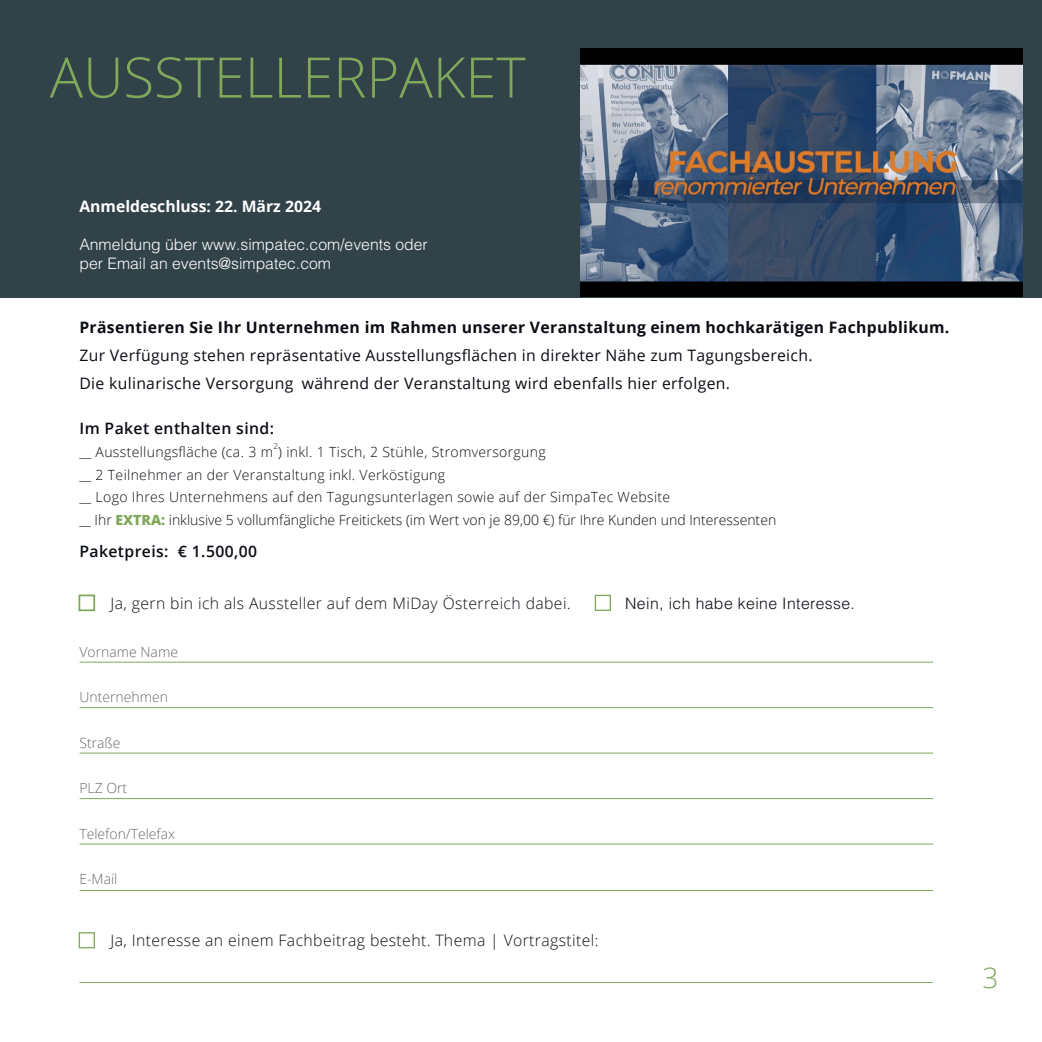
<style>
.page{position:relative;width:1042px;height:1042px;background:#fff}
.page>*{position:absolute;margin:0;border:0;box-sizing:border-box;transform-origin:0 0}
.t1{font:300 56px "Open Sans";color:#80a85b}
.t2{font:300 28px "Open Sans";color:#80a85b}
.t3{font:15.75px/27.7px "Open Sans";letter-spacing:.02em;color:#0a0d14}
.t4{font:300 15.75px "Open Sans";letter-spacing:.025em;color:#0a0d14}
.t5{font:700 15.75px "Open Sans";letter-spacing:.02em;color:#0a0d14}
.t6{font:300 15.75px/18.9px "Helvetica LT Std";color:#fff}
.t7{font:600 15.75px "Open Sans";letter-spacing:.025em;color:#0a0d14}
.t8{font:300 15.75px "Helvetica LT Std";letter-spacing:.025em;color:#0a0d14}
.t9{font:700 15.75px "Open Sans";color:#fff}
.t10{font:300 14px/22.8px "Open Sans";letter-spacing:.025em;color:#0a0d14}
.t11{font:300 14px "Open Sans";color:#666b6c}
.t12{font:300 8.22px "Open Sans";color:#0a0d14}
.s1{font-weight:800;color:#80a85b}
</style>
<div class="page">
<div style="left:0;top:0;width:1042px;height:298px;background:#314249"></div>
<div style="left:595px;top:595px;width:16px;height:16px;border:1px solid #80a85b"></div>
<hr style="left:80px;top:890px;width:853px;height:1px;background:#80a85b">
<hr style="left:80px;top:843px;width:853px;height:1px;background:#80a85b">
<hr style="left:80px;top:798px;width:853px;height:1px;background:#80a85b">
<hr style="left:80px;top:752px;width:853px;height:1px;background:#80a85b">
<hr style="left:80px;top:707px;width:853px;height:1px;background:#80a85b">
<hr style="left:80px;top:662px;width:853px;height:1px;background:#80a85b">
<div style="left:79px;top:932px;width:16px;height:16px;border:1px solid #80a85b"></div>
<hr style="left:79px;top:982px;width:854px;height:1px;background:#80a85b">
<div style="left:78px;top:594px;width:17px;height:17px;border:2px solid #80a85b"></div>
<img style="left:581px;top:49px;width:441px;height:248px">
<h1 class="t1" style="left:50px;top:39px;width:477px">AUSSTELLERPAKET</h1>
<p class="t9" style="left:79px;top:195px;width:243px">Anmeldeschluss: 22. März 2024</p>
<p class="t6" style="left:79px;top:235px;width:350px">Anmeldung über www.simpatec.com/events oder per Email an events@simpatec.com</p>
<p class="t5" style="left:79px;top:316px;width:871px">Präsentieren Sie Ihr Unternehmen im Rahmen unserer Veranstaltung einem hochkarätigen Fachpublikum.</p>
<p class="t3" style="left:79px;top:341px;width:734px">Zur Verfügung stehen repräsentative Ausstellungsflächen in direkter Nähe zum Tagungsbereich.<br>Die kulinarische Versorgung während der Veranstaltung wird ebenfalls hier erfolgen.</p>
<p class="t7" style="left:79px;top:417px;width:196px">Im Paket enthalten sind:</p>
<p class="t10" style="left:79px;top:440px;width:468px">__ Ausstellungsfläche (ca. 3 m ) inkl. 1 Tisch, 2 Stühle, Stromversorgung</p>
<p class="t12" style="left:273px;top:440px;width:6px">2</p>
<p class="t10" style="left:79px;top:463px;width:698px">__ 2 Teilnehmer an der Veranstaltung inkl. Verköstigung<br>__ Logo Ihres Unternehmens auf den Tagungsunterlagen sowie auf der SimpaTec Website<br>__ Ihr <span class="s1">EXTRA:</span> inklusive 5 vollumfängliche Freitickets (im Wert von je 89,00 €) für Ihre Kunden und Interessenten</p>
<p class="t7" style="left:79px;top:540px;width:179px">Paketpreis: € 1.500,00</p>
<p class="t4" style="left:111px;top:592px;width:462px">Ja, gern bin ich als Aussteller auf dem MiDay Österreich dabei.</p>
<p class="t11" style="left:79px;top:642px;width:100px">Vorname Name</p>
<p class="t11" style="left:79px;top:687px;width:90px">Unternehmen</p>
<p class="t11" style="left:79px;top:733px;width:43px">Straße</p>
<p class="t11" style="left:79px;top:778px;width:49px">PLZ Ort</p>
<p class="t11" style="left:79px;top:824px;width:97px">Telefon/Telefax</p>
<p class="t11" style="left:79px;top:869px;width:40px">E-Mail</p>
<p class="t4" style="left:111px;top:930px;width:489px">Ja, Interesse an einem Fachbeitrag besteht. Thema | Vortragstitel:</p>
<p class="t8" style="left:625px;top:593px;width:231px">Nein, ich habe keine Interesse.</p>
<h2 class="t2" style="left:982px;top:958px;width:17px">3</h2>
</div>
